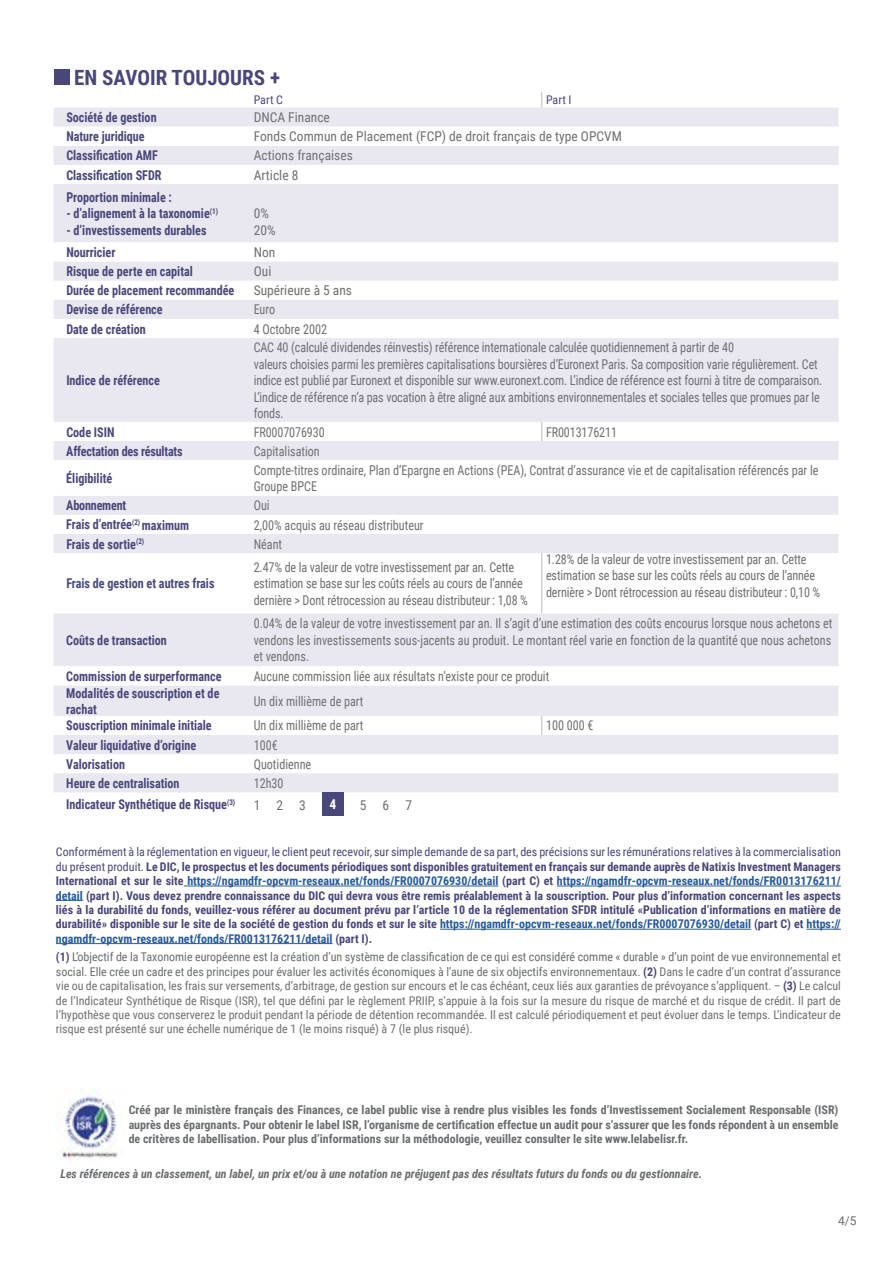
<style>
.page{position:relative;width:893px;height:1263px;background:#fff}
.page>*{position:absolute;margin:0;border:0;box-sizing:border-box;transform-origin:0 0}
.t1{font:700 21px "Roboto Condensed";color:#49477a}
.t2{font:13.5px/16.5px "Roboto Condensed";letter-spacing:-.01em;color:#706f6f;scale:.9 1}
.t3{font:700 13.5px "Roboto Condensed";color:#49477a;scale:.9 1}
.t4{font:700 13.5px/16.2px "Roboto Condensed";color:#4a487b;scale:.9 1}
.t5{font:13.5px/16.5px "Roboto Condensed";letter-spacing:-.01em;color:#706f6f}
.t6{font:700 13.5px "Roboto Condensed";color:#fff}
.t7{font:700 12px/14.4px "Roboto Condensed";color:#49477a;text-align:justify}
.t8{font:12px/14.4px "Roboto Condensed";color:#706f6f;text-align:justify}
.t9{font:700 12px/14.4px "Roboto Condensed";color:#696d6f;text-align:justify}
.t10{font:italic 700 12px "Roboto Condensed";color:#696d6f}
.t11{font:12px "Roboto Condensed";color:#4a487b}
.t12{font:12px "Roboto";color:#696c6f}
.s1{font-weight:400}
.s2{color:#275b9b}
.s3{font-weight:700;color:#4a487b}
.s4{color:#696d6f}
</style>
<div class="page">
<hr style="left:184px;top:886px;width:314px;height:1px;background:#275b9b">
<hr style="left:557px;top:886px;width:284px;height:1px;background:#275b9b">
<svg style="left:56px;top:900px;width:27px;height:1px"></svg>
<hr style="left:440px;top:929px;width:311px;height:1px;background:#275b9b">
<hr style="left:806px;top:929px;width:35px;height:1px;background:#275b9b">
<hr style="left:56px;top:943px;width:277px;height:1px;background:#275b9b">
<div style="left:54px;top:69px;width:15px;height:16px;background:#49477a"></div>
<svg style="left:54px;top:108px;width:784px;height:684px;fill:#e9e8f1"></svg>
<svg style="left:54px;top:127px;width:784px;height:558px;fill:#e9e8f1"></svg>
<svg style="left:541px;top:92px;width:1px;height:16px"></svg>
<svg style="left:541px;top:422px;width:1px;height:19px"></svg>
<hr style="left:541px;top:553px;width:1px;height:60px;background:#bcbcbc">
<svg style="left:541px;top:716px;width:1px;height:19px"></svg>
<div style="left:322px;top:792px;width:22px;height:24px;background:#49477a"></div>
<img style="left:56px;top:1092px;width:62px;height:68px">
<h1 class="t1" style="left:74px;top:63px;width:207px">EN SAVOIR TOUJOURS +</h1>
<p class="t11" style="left:254px;top:91px;width:31px">Part C</p>
<p class="t11" style="left:546px;top:91px;width:27px">Part I</p>
<p class="t4" style="left:66px;top:109px;width:102px">Société de gestion</p>
<p class="t5" style="left:254px;top:109px;width:78px">DNCA Finance</p>
<p class="t3" style="left:66px;top:127px;width:89px">Nature juridique</p>
<p class="t5" style="left:254px;top:128px;width:370px">Fonds Commun de Placement (FCP) de droit français de type OPCVM</p>
<p class="t4" style="left:66px;top:147px;width:103px">Classification AMF</p>
<p class="t5" style="left:254px;top:147px;width:101px">Actions françaises</p>
<p class="t3" style="left:66px;top:165px;width:107px">Classification SFDR</p>
<p class="t5" style="left:254px;top:166px;width:46px">Article 8</p>
<p class="t3" style="left:66px;top:188px;width:119px">Proportion minimale :</p>
<p class="t3" style="left:66px;top:204px;width:170px">- d’alignement à la taxonomie<sup>(1)</sup></p>
<p class="t3" style="left:66px;top:220px;width:157px">- d’investissements durables</p>
<p class="t5" style="left:254px;top:205px;width:23px">0%<br>20%</p>
<p class="t3" style="left:66px;top:243px;width:56px">Nourricier</p>
<p class="t5" style="left:254px;top:243px;width:23px">Non</p>
<p class="t3" style="left:66px;top:262px;width:142px">Risque de perte en capital</p>
<p class="t5" style="left:254px;top:263px;width:19px">Oui</p>
<p class="t4" style="left:66px;top:282px;width:188px">Durée de placement recommandée</p>
<p class="t5" style="left:254px;top:282px;width:100px">Supérieure à 5 ans</p>
<p class="t3" style="left:66px;top:300px;width:109px">Devise de référence</p>
<p class="t2" style="left:254px;top:301px;width:25px">Euro</p>
<p class="t3" style="left:66px;top:319px;width:90px">Date de création</p>
<p class="t2" style="left:254px;top:320px;width:83px">4 Octobre 2002</p>
<p class="t4" style="left:66px;top:372px;width:106px">Indice de référence</p>
<p class="t2" style="left:254px;top:338px;width:633px">CAC 40 (calculé dividendes réinvestis) référence internationale calculée quotidiennement à partir de 40<br>valeurs choisies parmi les premières capitalisations boursières d’Euronext Paris. Sa composition varie régulièrement. Cet indice est publié par Euronext et disponible sur www.euronext.com. L’indice de référence est fourni à titre de comparaison.<br>L’indice de référence n’a pas vocation à être aligné aux ambitions environnementales et sociales telles que promues par le fonds.</p>
<p class="t4" style="left:66px;top:423px;width:55px">Code ISIN</p>
<p class="t2" style="left:254px;top:423px;width:80px">FR0007076930</p>
<p class="t2" style="left:546px;top:423px;width:80px">FR0013176211</p>
<p class="t3" style="left:66px;top:441px;width:131px">Affectation des résultats</p>
<p class="t2" style="left:254px;top:442px;width:75px">Capitalisation</p>
<p class="t4" style="left:66px;top:470px;width:53px">Éligibilité</p>
<p class="t2" style="left:254px;top:461px;width:629px">Compte-titres ordinaire, Plan d’Epargne en Actions (PEA), Contrat d’assurance vie et de capitalisation référencés par le<br>Groupe BPCE</p>
<p class="t3" style="left:66px;top:496px;width:68px">Abonnement</p>
<p class="t2" style="left:254px;top:497px;width:19px">Oui</p>
<p class="t4" style="left:66px;top:516px;width:138px">Frais d’entrée<sup>(2)</sup> maximum</p>
<p class="t2" style="left:254px;top:516px;width:190px">2,00% acquis au réseau distributeur</p>
<p class="t3" style="left:66px;top:534px;width:88px">Frais de sortie<sup>(2)</sup></p>
<p class="t2" style="left:254px;top:535px;width:33px">Néant</p>
<p class="t4" style="left:66px;top:575px;width:166px">Frais de gestion et autres frais</p>
<p class="t2" style="left:254px;top:558px;width:306px">2.47% de la valeur de votre investissement par an. Cette estimation se base sur les coûts réels au cours de l’année dernière &gt; Dont rétrocession au réseau distributeur : 1,08 %</p>
<p class="t2" style="left:546px;top:550px;width:306px">1.28% de la valeur de votre investissement par an. Cette estimation se base sur les coûts réels au cours de l’année dernière &gt; Dont rétrocession au réseau distributeur : 0,10 %</p>
<p class="t3" style="left:66px;top:631px;width:113px">Coûts de transaction</p>
<p class="t2" style="left:254px;top:615px;width:644px;text-align:justify">0.04% de la valeur de votre investissement par an. Il s’agit d’une estimation des coûts encourus lorsque nous achetons et vendons les investissements sous-jacents au produit. Le montant réel varie en fonction de la quantité que nous achetons et vendons.</p>
<p class="t3" style="left:66px;top:667px;width:174px">Commission de surperformance</p>
<p class="t2" style="left:254px;top:667px;width:330px">Aucune commission liée aux résultats n’existe pour ce produit</p>
<p class="t4" style="left:66px;top:684px;width:172px">Modalités de souscription et de rachat</p>
<p class="t2" style="left:254px;top:692px;width:124px">Un dix millième de part</p>
<p class="t3" style="left:66px;top:716px;width:163px">Souscription minimale initiale</p>
<p class="t2" style="left:254px;top:717px;width:124px">Un dix millième de part</p>
<p class="t2" style="left:546px;top:717px;width:54px">100 000 €</p>
<p class="t4" style="left:66px;top:736px;width:146px">Valeur liquidative d’origine</p>
<p class="t2" style="left:254px;top:736px;width:28px">100€</p>
<p class="t3" style="left:66px;top:754px;width:67px">Valorisation</p>
<p class="t2" style="left:254px;top:755px;width:65px">Quotidienne</p>
<p class="t4" style="left:66px;top:774px;width:127px">Heure de centralisation</p>
<p class="t2" style="left:254px;top:774px;width:35px">12h30</p>
<p class="t3" style="left:66px;top:795px;width:189px">Indicateur Synthétique de Risque<sup>(3)</sup></p>
<p class="t5" style="left:254px;top:797px;width:54px">1 2 3</p>
<p class="t6" style="left:329px;top:795px;width:8px">4</p>
<p class="t5" style="left:360px;top:797px;width:54px">5 6 7</p>
<p class="t7" style="left:56px;top:844px;width:786px"><span class="s1">Conformément à la réglementation en vigueur, le client peut recevoir, sur simple demande de sa part, des précisions sur les rémunérations relatives à la commercialisation du présent produit.</span> Le DIC, le prospectus et les documents périodiques sont disponibles gratuitement en français sur demande auprès de Natixis Investment Managers International et sur le site <span class="s2">https://ngamdfr-opcvm-reseaux.net/fonds/FR0007076930/detail</span> (part C) et <span class="s2">https://ngamdfr-opcvm-reseaux.net/fonds/FR0013176211/ detail</span> (part I). Vous devez prendre connaissance du DIC qui devra vous être remis préalablement à la souscription. Pour plus d’information concernant les aspects liés à la durabilité du fonds, veuillez-vous référer au document prévu par l’article 10 de la réglementation SFDR intitulé «Publication d’informations en matière de durabilité» disponible sur le site de la société de gestion du fonds et sur le site <span class="s2">https://ngamdfr-opcvm-reseaux.net/fonds/FR0007076930/detail</span> (part C) et <span class="s2">https:// ngamdfr-opcvm-reseaux.net/fonds/FR0013176211/detail</span> (part I).</p>
<p class="t8" style="left:56px;top:949px;width:786px"><span class="s3">(1)</span> <span class="s4">L’objectif de la Taxonomie européenne est la création d’un système de classification de ce qui est considéré comme « durable » d’un point de vue environnemental et social. Elle crée un cadre et des principes pour évaluer les activités économiques à l’aune de six objectifs environnementaux.</span> <span class="s3">(2)</span> Dans le cadre d’un contrat d’assurance vie ou de capitalisation, les frais sur versements, d’arbitrage, de gestion sur encours et le cas échéant, ceux liés aux garanties de prévoyance s’appliquent. – <span class="s3">(3)</span> Le calcul de l’Indicateur Synthétique de Risque (ISR), tel que défini par le règlement PRIIP, s’appuie à la fois sur la mesure du risque de marché et du risque de crédit. Il part de l’hypothèse que vous conserverez le produit pendant la période de détention recommandée. Il est calculé périodiquement et peut évoluer dans le temps. L’indicateur de risque est présenté sur une échelle numérique de 1 (le moins risqué) à 7 (le plus risqué).</p>
<p class="t9" style="left:129px;top:1102px;width:711px">Créé par le ministère français des Finances, ce label public vise à rendre plus visibles les fonds d’Investissement Socialement Responsable (ISR) auprès des épargnants. Pour obtenir le label ISR, l’organisme de certification effectue un audit pour s’assurer que les fonds répondent à un ensemble de critères de labellisation. Pour plus d’informations sur la méthodologie, veuillez consulter le site www.lelabelisr.fr.</p>
<p class="t10" style="left:60px;top:1165px;width:643px">Les références à un classement, un label, un prix et/ou à une notation ne préjugent pas des résultats futurs du fonds ou du gestionnaire.</p>
<p class="t12" style="left:838px;top:1212px;width:20px">4/5</p>
</div>
